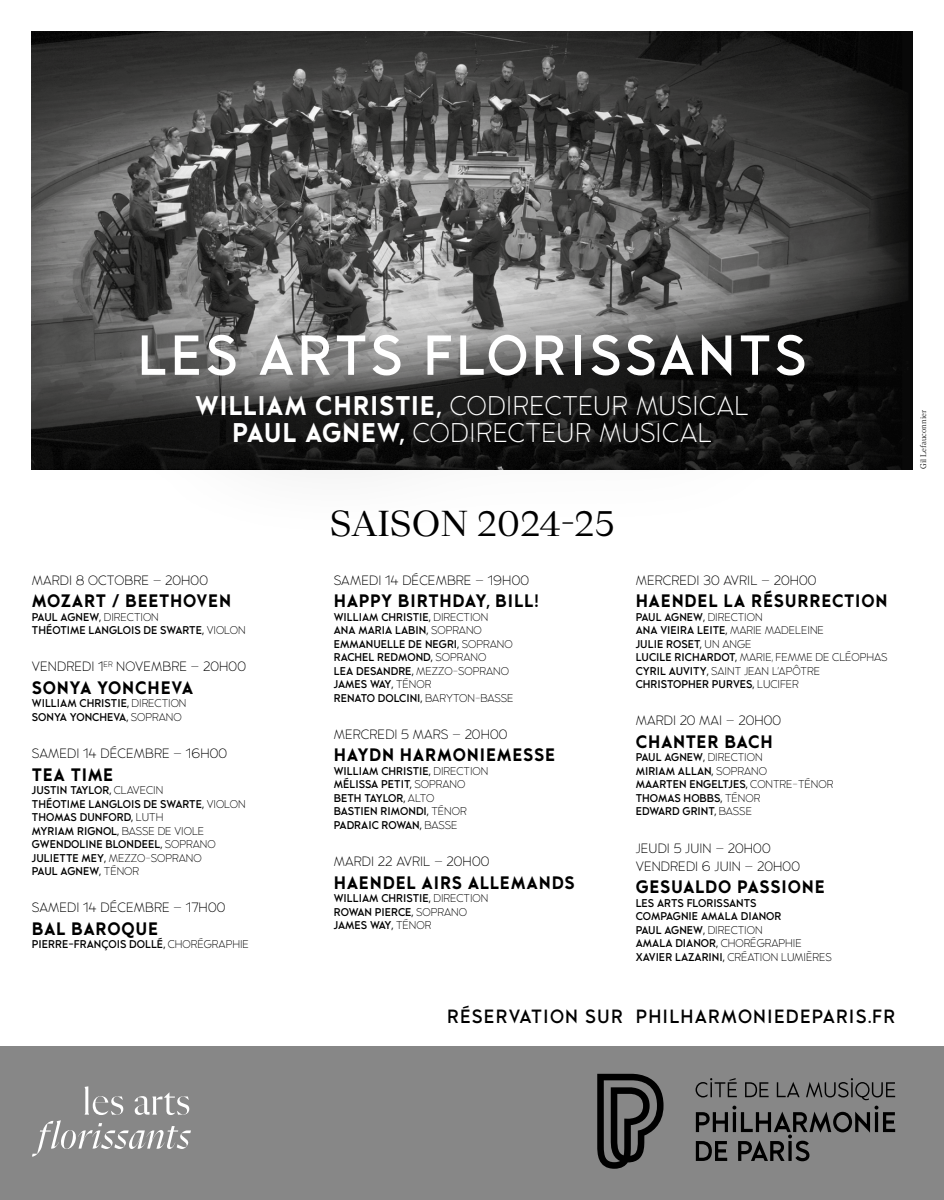
<style>
.page{position:relative;width:944px;height:1200px;background:#fff}
.page>*{position:absolute;margin:0;border:0;box-sizing:border-box;transform-origin:0 0}
.t1{font:600 56.25px "Philharmonique";letter-spacing:.06em;color:#fff}
.t2{font:36px "Nantes";letter-spacing:.01em;color:#000}
.t3{font:27px/27px "Philharmonique";letter-spacing:.02em;color:#fff;text-align:center}
.t4{font:600 19.12px "Philharmonique";letter-spacing:.06em;color:#000}
.t5{font:700 18px "Philharmonique";letter-spacing:.035em;color:#000}
.t6{font:13.5px/18px "Philharmonique";letter-spacing:.01em;color:#000}
.t7{font:600 11.25px/13.5px "Philharmonique";color:#000}
.t8{font:8.1px "Nantes";letter-spacing:.01em;color:#000}
.s1{font-weight:700}
.s2{font-weight:400}
</style>
<div class="page">
<img style="left:32px;top:32px;width:880px;height:437px">
<div style="left:0;top:1048px;width:944px;height:151px;background:#878787"></div>
<div style="left:53px;top:242px;width:846px;height:301px;background:#000;opacity:.5"></div>
<svg style="left:32px;top:1086px;width:159px;height:70px"></svg>
<svg style="left:696px;top:1105px;width:199px;height:55px"></svg>
<svg style="left:696px;top:1078px;width:41px;height:19px"></svg>
<svg style="left:745px;top:1082px;width:24px;height:14px"></svg>
<svg style="left:777px;top:1082px;width:22px;height:14px"></svg>
<svg style="left:806px;top:1078px;width:89px;height:21px"></svg>
<svg style="left:597px;top:1073px;width:66px;height:95px"></svg>
<p class="t1" style="left:138px;top:322px;width:670px">LES ARTS FLORISSANTS</p>
<p class="t3" style="left:195px;top:391px;width:555px"><span class="s1">WILLIAM CHRISTIE,</span> CODIRECTEUR MUSICAL<br><span class="s1">PAUL AGNEW,</span> CODIRECTEUR MUSICAL</p>
<p class="t6" style="left:32px;top:570px;width:178px">MARDI 8 OCTOBRE – 20H00</p>
<p class="t5" style="left:32px;top:590px;width:201px">MOZART / BEETHOVEN</p>
<p class="t7" style="left:32px;top:609px;width:215px">PAUL AGNEW, <span class="s2">DIRECTION<br></span>THÉOTIME LANGLOIS DE SWARTE, <span class="s2">VIOLON</span></p>
<p class="t6" style="left:32px;top:657px;width:216px">VENDREDI 1<sup>ER</sup> NOVEMBRE – 20H00</p>
<p class="t5" style="left:32px;top:676px;width:163px">SONYA YONCHEVA</p>
<p class="t7" style="left:32px;top:696px;width:156px">WILLIAM CHRISTIE, <span class="s2">DIRECTION<br></span>SONYA YONCHEVA, <span class="s2">SOPRANO</span></p>
<p class="t6" style="left:32px;top:743px;width:197px">SAMEDI 14 DÉCEMBRE – 16H00</p>
<p class="t5" style="left:32px;top:763px;width:83px">TEA TIME</p>
<p class="t7" style="left:32px;top:783px;width:215px">JUSTIN TAYLOR, <span class="s2">CLAVECIN<br></span>THÉOTIME LANGLOIS DE SWARTE, <span class="s2">VIOLON<br></span>THOMAS DUNFORD, <span class="s2">LUTH<br></span>MYRIAM RIGNOL, <span class="s2">BASSE DE VIOLE<br></span>GWENDOLINE BLONDEEL, <span class="s2">SOPRANO<br></span>JULIETTE MEY, <span class="s2">MEZZO-SOPRANO<br></span>PAUL AGNEW, <span class="s2">TÉNOR</span></p>
<p class="t6" style="left:32px;top:898px;width:195px">SAMEDI 14 DÉCEMBRE – 17H00</p>
<p class="t5" style="left:32px;top:917px;width:128px">BAL BAROQUE</p>
<p class="t7" style="left:32px;top:937px;width:219px">PIERRE-FRANÇOIS DOLLÉ, <span class="s2">CHORÉGRAPHIE</span></p>
<p class="t2" style="left:330px;top:497px;width:286px">SAISON 2024-25</p>
<p class="t6" style="left:334px;top:570px;width:197px">SAMEDI 14 DÉCEMBRE – 19H00</p>
<p class="t5" style="left:334px;top:590px;width:206px">HAPPY BIRTHDAY, BILL!</p>
<p class="t7" style="left:334px;top:609px;width:181px">WILLIAM CHRISTIE, <span class="s2">DIRECTION<br></span>ANA MARIA LABIN, <span class="s2">SOPRANO<br></span>EMMANUELLE DE NEGRI, <span class="s2">SOPRANO<br></span>RACHEL REDMOND, <span class="s2">SOPRANO<br></span>LEA DESANDRE, <span class="s2">MEZZO-SOPRANO<br></span>JAMES WAY, <span class="s2">TÉNOR<br></span>RENATO DOLCINI, <span class="s2">BARYTON-BASSE</span></p>
<p class="t6" style="left:334px;top:724px;width:175px">MERCREDI 5 MARS – 20H00</p>
<p class="t5" style="left:334px;top:744px;width:223px">HAYDN HARMONIEMESSE</p>
<p class="t7" style="left:334px;top:763px;width:156px">WILLIAM CHRISTIE, <span class="s2">DIRECTION<br></span>MÉLISSA PETIT, <span class="s2">SOPRANO<br></span>BETH TAYLOR, <span class="s2">ALTO<br></span>BASTIEN RIMONDI, <span class="s2">TÉNOR<br></span>PADRAIC ROWAN, <span class="s2">BASSE</span></p>
<p class="t6" style="left:334px;top:851px;width:157px">MARDI 22 AVRIL – 20H00</p>
<p class="t5" style="left:334px;top:871px;width:242px">HAENDEL AIRS ALLEMANDS</p>
<p class="t7" style="left:334px;top:891px;width:156px">WILLIAM CHRISTIE, <span class="s2">DIRECTION<br></span>ROWAN PIERCE, <span class="s2">SOPRANO<br></span>JAMES WAY, <span class="s2">TÉNOR</span></p>
<p class="t6" style="left:636px;top:570px;width:182px">MERCREDI 30 AVRIL – 20H00</p>
<p class="t5" style="left:636px;top:590px;width:253px">HAENDEL LA RÉSURRECTION</p>
<p class="t7" style="left:636px;top:609px;width:253px">PAUL AGNEW, <span class="s2">DIRECTION<br></span>ANA VIEIRA LEITE, <span class="s2">MARIE MADELEINE<br></span>JULIE ROSET, <span class="s2">UN ANGE<br></span>LUCILE RICHARDOT, <span class="s2">MARIE, FEMME DE CLÉOPHAS<br></span>CYRIL AUVITY, <span class="s2">SAINT JEAN L'APÔTRE<br></span>CHRISTOPHER PURVES, <span class="s2">LUCIFER</span></p>
<p class="t6" style="left:636px;top:711px;width:147px">MARDI 20 MAI – 20H00</p>
<p class="t5" style="left:636px;top:730px;width:139px">CHANTER BACH</p>
<p class="t7" style="left:636px;top:750px;width:199px">PAUL AGNEW, <span class="s2">DIRECTION<br></span>MIRIAM ALLAN, <span class="s2">SOPRANO<br></span>MAARTEN ENGELTJES, <span class="s2">CONTRE-TÉNOR<br></span>THOMAS HOBBS, <span class="s2">TÉNOR<br></span>EDWARD GRINT, <span class="s2">BASSE</span></p>
<p class="t6" style="left:636px;top:838px;width:166px">JEUDI 5 JUIN – 20H00<br>VENDREDI 6 JUIN – 20H00</p>
<p class="t5" style="left:636px;top:876px;width:191px">GESUALDO PASSIONE</p>
<p class="t7" style="left:636px;top:895px;width:198px">LES ARTS FLORISSANTS<br>COMPAGNIE AMALA DIANOR<br>PAUL AGNEW, <span class="s2">DIRECTION<br></span>AMALA DIANOR, <span class="s2">CHORÉGRAPHIE<br></span>XAVIER LAZARINI, <span class="s2">CRÉATION LUMIÈRES</span></p>
<p class="t4" style="left:447px;top:1004px;width:450px">RÉSERVATION SUR PHILHARMONIEDEPARIS.FR</p>
<p class="t8" style="left:918px;top:469px;width:61px;rotate:-90deg">Gil Lefauconnier</p>
</div>
